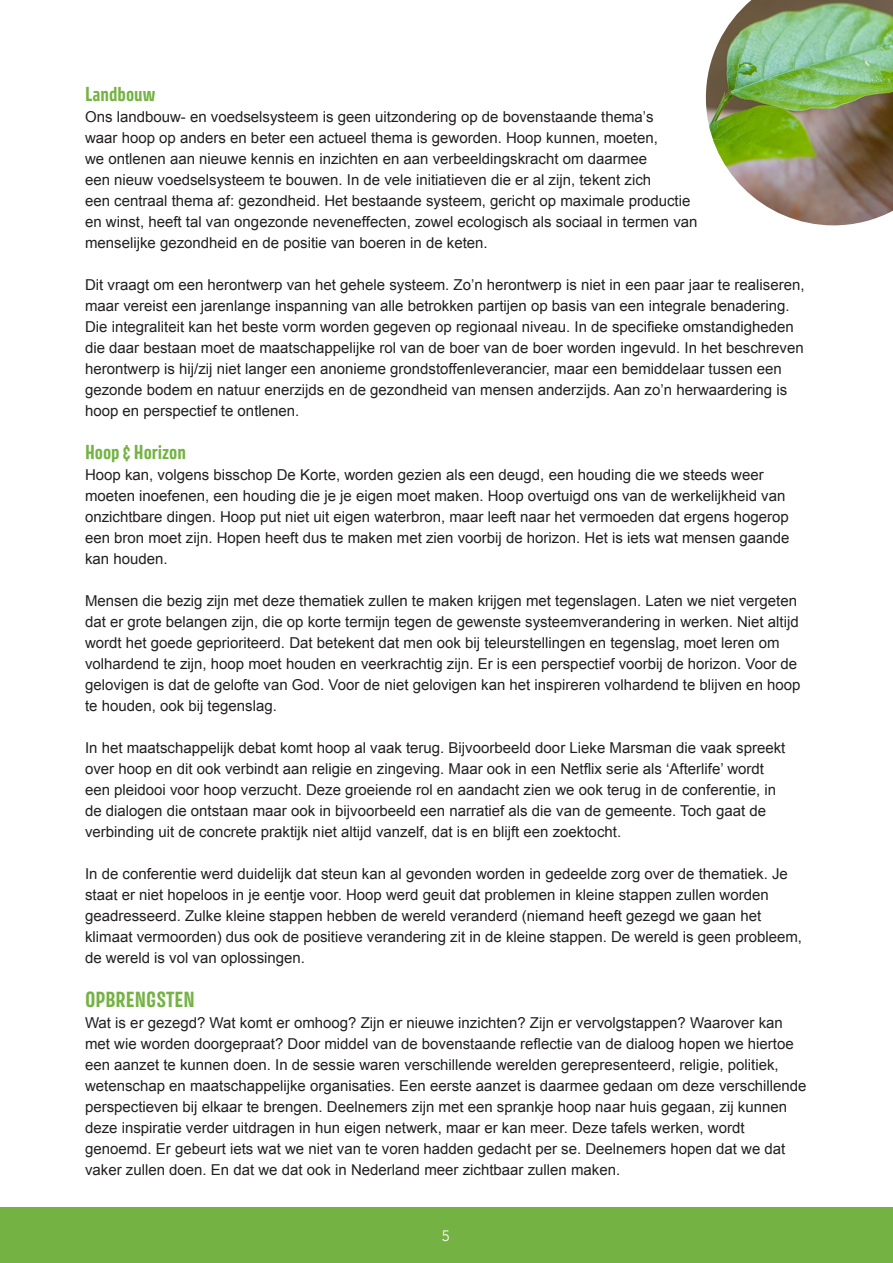
<style>
.page{position:relative;width:893px;height:1263px;background:#fff}
.page>*{position:absolute;margin:0;border:0;box-sizing:border-box;transform-origin:0 0}
.t1{font:700 19.5px "Avory I Latn";color:#74b343}
.t2{font:700 18px "Avory I Latn";color:#74b343}
.t3{font:15px/21px "Arial";color:#231f20}
.t4{font:300 15px "Avenir";color:#fff}
</style>
<div class="page">
<div style="left:0;top:1208px;width:893px;height:55px;background:#74b343"></div>
<img style="left:706px;top:0;width:187px;height:225px">
<p class="t2" style="left:85px;top:82px;width:72px">Landbouw</p>
<p class="t3" style="left:85px;top:106px;width:614px">Ons landbouw- en voedselsysteem is geen uitzondering op de bovenstaande thema’s<br>waar hoop op anders en beter een actueel thema is geworden. Hoop kunnen, moeten,<br>we ontlenen aan nieuwe kennis en inzichten en aan verbeeldingskracht om daarmee<br>een nieuw voedselsysteem te bouwen. In de vele initiatieven die er al zijn, tekent zich<br>een centraal thema af: gezondheid. Het bestaande systeem, gericht op maximale productie en winst, heeft tal van ongezonde neveneffecten, zowel ecologisch als sociaal in termen van menselijke gezondheid en de positie van boeren in de keten.</p>
<p class="t3" style="left:85px;top:274px;width:721px">Dit vraagt om een herontwerp van het gehele systeem. Zo’n herontwerp is niet in een paar jaar te realiseren, maar vereist een jarenlange inspanning van alle betrokken partijen op basis van een integrale benadering.<br>Die integraliteit kan het beste vorm worden gegeven op regionaal niveau. In de specifieke omstandigheden die daar bestaan moet de maatschappelijke rol van de boer van de boer worden ingevuld. In het beschreven herontwerp is hij/zij niet langer een anonieme grondstoffenleverancier, maar een bemiddelaar tussen een gezonde bodem en natuur enerzijds en de gezondheid van mensen anderzijds. Aan zo’n herwaardering is hoop en perspectief te ontlenen.</p>
<p class="t2" style="left:85px;top:440px;width:103px">Hoop &amp; Horizon</p>
<p class="t3" style="left:85px;top:464px;width:706px">Hoop kan, volgens bisschop De Korte, worden gezien als een deugd, een houding die we steeds weer moeten inoefenen, een houding die je je eigen moet maken. Hoop overtuigd ons van de werkelijkheid van onzichtbare dingen. Hoop put niet uit eigen waterbron, maar leeft naar het vermoeden dat ergens hogerop een bron moet zijn. Hopen heeft dus te maken met zien voorbij de horizon. Het is iets wat mensen gaande kan houden.</p>
<p class="t3" style="left:85px;top:590px;width:717px">Mensen die bezig zijn met deze thematiek zullen te maken krijgen met tegenslagen. Laten we niet vergeten dat er grote belangen zijn, die op korte termijn tegen de gewenste systeemverandering in werken. Niet altijd wordt het goede geprioriteerd. Dat betekent dat men ook bij teleurstellingen en tegenslag, moet leren om volhardend te zijn, hoop moet houden en veerkrachtig zijn. Er is een perspectief voorbij de horizon. Voor de gelovigen is dat de gelofte van God. Voor de niet gelovigen kan het inspireren volhardend te blijven en hoop te houden, ook bij tegenslag.</p>
<p class="t3" style="left:85px;top:737px;width:702px">In het maatschappelijk debat komt hoop al vaak terug. Bijvoorbeeld door Lieke Marsman die vaak spreekt over hoop en dit ook verbindt aan religie en zingeving. Maar ook in een Netflix serie als ‘Afterlife’ wordt een pleidooi voor hoop verzucht. Deze groeiende rol en aandacht zien we ook terug in de conferentie, in de dialogen die ontstaan maar ook in bijvoorbeeld een narratief als die van de gemeente. Toch gaat de verbinding uit de concrete praktijk niet altijd vanzelf, dat is en blijft een zoektocht.</p>
<p class="t3" style="left:85px;top:863px;width:718px">In de conferentie werd duidelijk dat steun kan al gevonden worden in gedeelde zorg over de thematiek. Je staat er niet hopeloos in je eentje voor. Hoop werd geuit dat problemen in kleine stappen zullen worden geadresseerd. Zulke kleine stappen hebben de wereld veranderd (niemand heeft gezegd we gaan het klimaat vermoorden) dus ook de positieve verandering zit in de kleine stappen. De wereld is geen probleem, de wereld is vol van oplossingen.</p>
<p class="t1" style="left:85px;top:987px;width:111px">OPBRENGSTEN</p>
<p class="t3" style="left:85px;top:1012px;width:723px">Wat is er gezegd? Wat komt er omhoog? Zijn er nieuwe inzichten? Zijn er vervolgstappen? Waarover kan met wie worden doorgepraat? Door middel van de bovenstaande reflectie van de dialoog hopen we hiertoe een aanzet te kunnen doen. In de sessie waren verschillende werelden gerepresenteerd, religie, politiek, wetenschap en maatschappelijke organisaties. Een eerste aanzet is daarmee gedaan om deze verschillende perspectieven bij elkaar te brengen. Deelnemers zijn met een sprankje hoop naar huis gegaan, zij kunnen deze inspiratie verder uitdragen in hun eigen netwerk, maar er kan meer. Deze tafels werken, wordt genoemd. Er gebeurt iets wat we niet van te voren hadden gedacht per se. Deelnemers hopen dat we dat vaker zullen doen. En dat we dat ook in Nederland meer zichtbaar zullen maken.</p>
<p class="t4" style="left:442px;top:1227px;width:9px">5</p>
</div>
